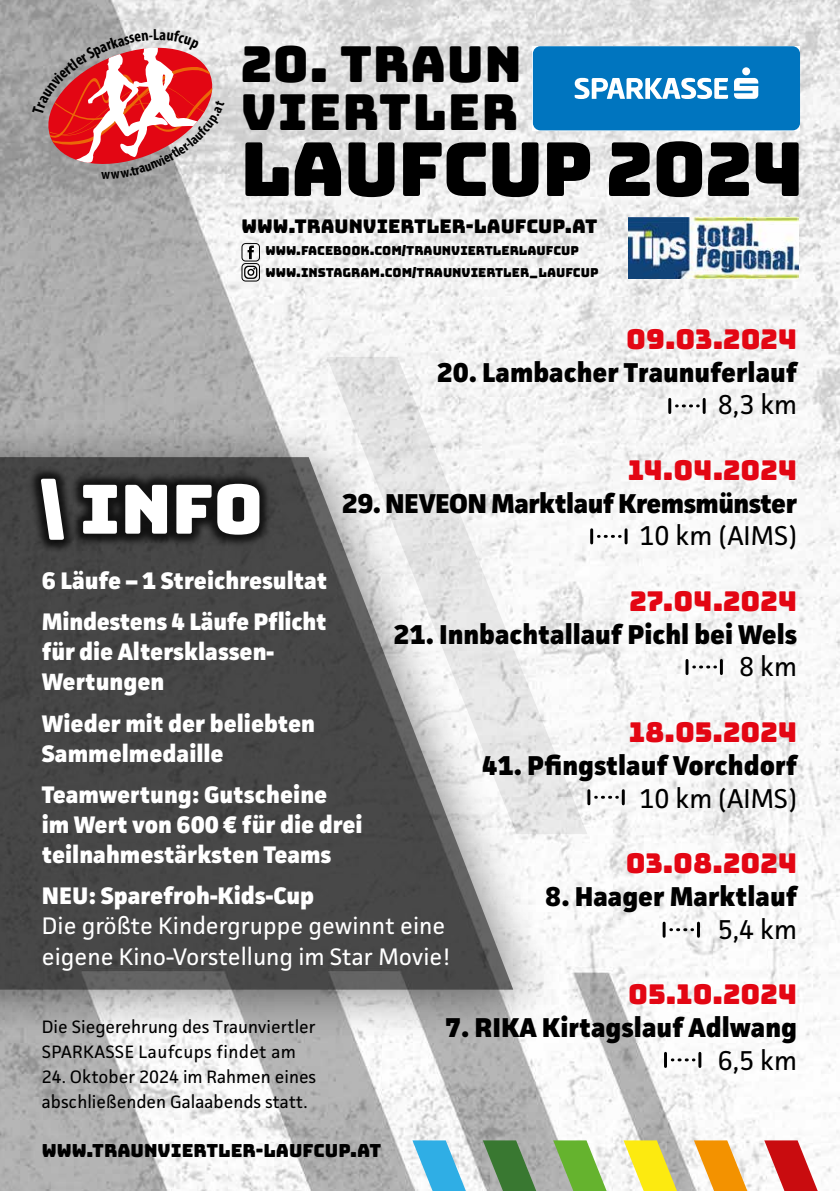
<style>
.page{position:relative;width:840px;height:1191px;background:#fff}
.page>*{position:absolute;margin:0;border:0;box-sizing:border-box;transform-origin:0 0}
.t1{font:74.4px "Bungee";letter-spacing:-.02em;color:#000}
.t2{font:67.8px "Bungee";color:#fff}
.t3{font:49.6px/47.6px "Bungee";letter-spacing:.015em;color:#000}
.t4{font:800 27.2px "Facit";color:#000}
.t5{font:27.2px "Bungee";color:#e30613}
.t6{font:27.2px "Facit";color:#000}
.t7{font:800 27.2px "Facit";letter-spacing:-.02em;color:#000}
.t8{font:800 24px/30px "Facit";color:#fff}
.t9{font:24px/30px "Facit";color:#fff}
.t10{font:18.8px "Bungee";color:#000}
.t11{font:18px/25px "Facit";color:#000}
.t12{font:18px "Bungee";color:#000}
.t13{font:12.4px/21.4px "Bungee";color:#000}
</style>
<div class="page">
<img style="left:0;top:0;width:839px;height:1191px">
<svg style="left:326px;top:357px;width:261px;height:477px;fill:#f3f3f3"></svg>
<svg style="left:482px;top:1140px;width:54px;height:51px;background:#668d61"></svg>
<svg style="left:553px;top:1140px;width:53px;height:51px;background:#8dbe6b"></svg>
<svg style="left:623px;top:1140px;width:53px;height:51px;background:#ebe058"></svg>
<svg style="left:693px;top:1140px;width:54px;height:51px"></svg>
<svg style="left:763px;top:1140px;width:54px;height:51px"></svg>
<svg style="left:412px;top:1140px;width:53px;height:51px"></svg>
<div style="left:0;top:416px;width:561px;height:627px;background:#000;opacity:.75"></div>
<svg style="left:0;top:457px;width:513px;height:532px;background:#696969"></svg>
<div style="left:28px;top:466px;width:244px;height:87px;background:#000;opacity:.75"></div>
<svg style="left:668px;top:399px;width:37px;height:13px"></svg>
<svg style="left:590px;top:530px;width:37px;height:13px"></svg>
<svg style="left:685px;top:660px;width:9px;height:13px"></svg>
<svg style="left:700px;top:660px;width:22px;height:13px"></svg>
<svg style="left:663px;top:1053px;width:3px;height:13px"></svg>
<svg style="left:672px;top:1053px;width:29px;height:13px"></svg>
<svg style="left:662px;top:923px;width:9px;height:13px"></svg>
<svg style="left:677px;top:923px;width:22px;height:13px"></svg>
<svg style="left:602px;top:796px;width:15px;height:2px"></svg>
<hr style="left:587px;top:790px;width:3px;height:14px;background:#000">
<hr style="left:621px;top:790px;width:3px;height:14px;background:#000">
<div style="left:532px;top:46px;width:267px;height:84px;background:#0075bf;border-radius:7px"></div>
<svg style="left:574px;top:78px;width:153px;height:21px"></svg>
<svg style="left:734px;top:78px;width:23px;height:21px"></svg>
<svg style="left:741px;top:67px;width:8px;height:8px"></svg>
<img style="left:628px;top:217px;width:170px;height:61px">
<div style="left:241px;top:243px;width:19px;height:18px;border:1px solid #000;border-radius:4px"></div>
<svg style="left:247px;top:245px;width:7px;height:14px"></svg>
<div style="left:241px;top:263px;width:19px;height:18px;border:1px solid #000;border-radius:4px"></div>
<svg style="left:244px;top:266px;width:13px;height:13px"></svg>
<svg style="left:32px;top:29px;width:192px;height:150px"></svg>
<h3 class="t3" style="left:240px;top:41px;width:282px">20. TRAUN<br>VIERTLER</h3>
<h1 class="t1" style="left:240px;top:127px;width:564px">LAUFCUP 2024</h1>
<p class="t10" style="left:241px;top:215px;width:357px">WWW.TRAUNVIERTLER-LAUFCUP.AT</p>
<p class="t13" style="left:265px;top:240px;width:334px">WWW.FACEBOOK.COM/TRAUNVIERTLERLAUFCUP<br>WWW.INSTAGRAM.COM/TRAUNVIERTLER_LAUFCUP</p>
<h2 class="t2" style="left:41px;top:470px;width:224px">\ INFO</h2>
<p class="t5" style="left:626px;top:323px;width:172px">09.03.2024</p>
<p class="t4" style="left:436px;top:355px;width:361px">20. Lambacher Traunuferlauf</p>
<p class="t6" style="left:717px;top:388px;width:81px">8,3 km</p>
<p class="t5" style="left:627px;top:454px;width:171px">14.04.2024</p>
<p class="t7" style="left:342px;top:486px;width:456px">29. NEVEON Marktlauf Kremsmünster</p>
<p class="t6" style="left:639px;top:519px;width:159px">10 km (AIMS)</p>
<p class="t8" style="left:42px;top:559px;width:287px;line-height:41.4px">6 Läufe – 1 Streichresultat<br>Mindestens 4 Läufe Pflicht</p>
<p class="t8" style="left:42px;top:636px;width:233px">für die Altersklassen-<br>Wertungen</p>
<p class="t8" style="left:42px;top:708px;width:274px">Wieder mit der beliebten<br>Sammelmedaille</p>
<p class="t8" style="left:42px;top:779px;width:322px">Teamwertung: Gutscheine<br>im Wert von 600 € für die drei teilnahmestärksten Teams</p>
<p class="t8" style="left:42px;top:880px;width:273px">NEU: Sparefroh-Kids-Cup</p>
<p class="t9" style="left:42px;top:910px;width:409px">Die größte Kindergruppe gewinnt eine eigene Kino-Vorstellung im Star Movie!</p>
<p class="t5" style="left:629px;top:585px;width:169px">27.04.2024</p>
<p class="t4" style="left:393px;top:617px;width:405px">21. Innbachtallauf Pichl bei Wels</p>
<p class="t6" style="left:738px;top:650px;width:59px">8 km</p>
<p class="t5" style="left:628px;top:716px;width:170px">18.05.2024</p>
<p class="t4" style="left:481px;top:748px;width:316px">41. Pfingstlauf Vorchdorf</p>
<p class="t6" style="left:639px;top:781px;width:159px">10 km (AIMS)</p>
<p class="t5" style="left:625px;top:847px;width:173px">03.08.2024</p>
<p class="t4" style="left:545px;top:879px;width:253px">8. Haager Marktlauf</p>
<p class="t6" style="left:717px;top:912px;width:81px">5,4 km</p>
<p class="t11" style="left:42px;top:1014px;width:275px">Die Siegerehrung des Traunviertler<br>SPARKASSE Laufcups findet am</p>
<p class="t11" style="left:42px;top:1064px;width:276px">24. Oktober 2024 im Rahmen eines abschließenden Galaabends statt.</p>
<p class="t12" style="left:42px;top:1140px;width:341px">WWW.TRAUNVIERTLER-LAUFCUP.AT</p>
<p class="t5" style="left:628px;top:979px;width:170px">05.10.2024</p>
<p class="t4" style="left:445px;top:1010px;width:353px">7. RIKA Kirtagslauf Adlwang</p>
<p class="t6" style="left:717px;top:1043px;width:81px">6,5 km</p>
</div>
